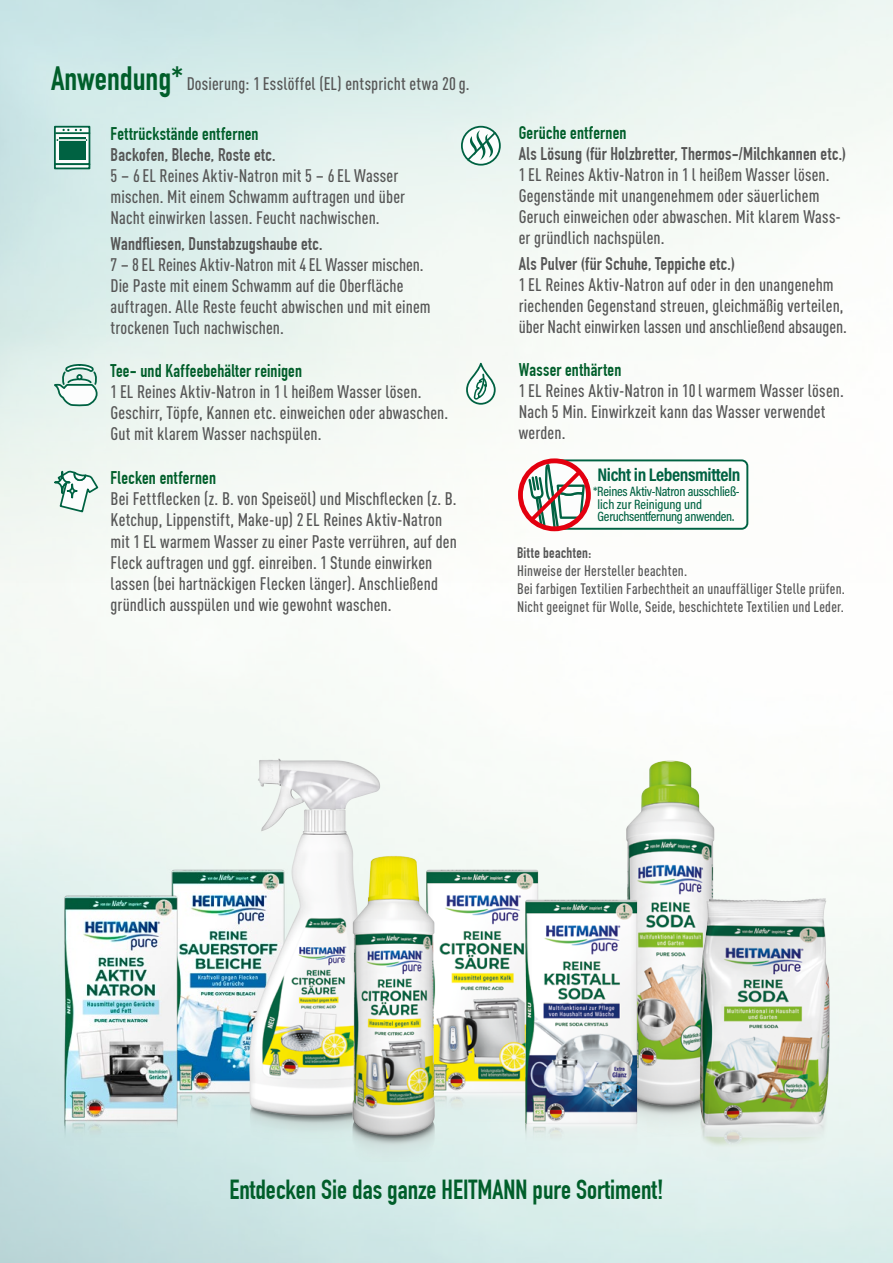
<style>
.page{position:relative;width:893px;height:1263px;background:#fff}
.page>*{position:absolute;margin:0;border:0;box-sizing:border-box;transform-origin:0 0}
.t1{font:700 33px "DIN Condensed";color:#005e2a}
.t2{font:700 27px "DIN Condensed";color:#005e2a}
.t3{font:700 18.45px "Acumin Pro Cond";letter-spacing:-.02em;color:#006242}
.t4{font:500 condensed 18px/21px "DIN Pro";letter-spacing:.005em;color:#565656}
.t5{font:700 18px "DIN Condensed";letter-spacing:.01em;color:#565656}
.t6{font:700 18px "DIN Condensed";letter-spacing:.01em;color:#005e2a}
.t7{font:500 condensed 15px/18px "DIN Pro";letter-spacing:.015em;color:#565656}
.t8{font:700 15px "DIN Condensed";letter-spacing:.02em;color:#565656}
.t9{font:500 13.65px/12.6px "Acumin Pro Cond";letter-spacing:-.02em;color:#006242}
.s1{font-weight:400}
</style>
<div class="page">
<img style="left:0;top:0;width:893px;height:583px">
<svg style="left:54px;top:363px;width:44px;height:44px"></svg>
<div style="left:76px;top:374px;width:7px;height:6px;border:2px solid #006242;border-radius:50%"></div>
<svg style="left:462px;top:127px;width:38px;height:38px"></svg>
<div style="left:461px;top:126px;width:40px;height:40px;border:2px solid #006242;border-radius:50%"></div>
<svg style="left:466px;top:130px;width:31px;height:32px"></svg>
<svg style="left:467px;top:364px;width:28px;height:40px"></svg>
<div style="left:466px;top:363px;width:30px;height:42px;border:2px solid #006242;border-radius:14px"></div>
<svg style="left:473px;top:372px;width:14px;height:49px"></svg>
<svg style="left:54px;top:126px;width:36px;height:37px"></svg>
<div style="left:54px;top:163px;width:36px;height:6px;border:2px solid #006242"></div>
<hr style="left:56px;top:132px;width:33px;height:2px;background:#006242">
<svg style="left:75px;top:129px;width:7px;height:2px"></svg>
<svg style="left:62px;top:129px;width:7px;height:2px"></svg>
<div style="left:59px;top:138px;width:26px;height:22px;background:#006242"></div>
<hr style="left:57px;top:139px;width:29px;height:2px;background:#006242">
<hr style="left:59px;top:139px;width:26px;height:2px;background:#e4efea">
<svg style="left:56px;top:469px;width:44px;height:45px"></svg>
<svg style="left:55px;top:472px;width:15px;height:21px"></svg>
<div style="left:54px;top:471px;width:17px;height:23px;border:2px solid #006242;border-radius:50%"></div>
<svg style="left:68px;top:484px;width:9px;height:14px"></svg>
<div style="left:67px;top:483px;width:11px;height:15px;border:2px solid #006242;border-radius:50%"></div>
<div style="left:550px;top:459px;width:198px;height:71px;border:2px solid #006242;border-radius:6px"></div>
<svg style="left:518px;top:458px;width:75px;height:73px"></svg>
<img style="left:163px;top:858px;width:61px;height:264px">
<div style="left:402px;top:848px;width:162px;height:283px;background:#565656;opacity:.2"></div>
<div style="left:224px;top:737px;width:177px;height:418px;background:#565656;opacity:.4"></div>
<div style="left:602px;top:736px;width:137px;height:404px;background:#565656;opacity:.2"></div>
<div style="left:500px;top:879px;width:162px;height:283px;background:#565656;opacity:.2"></div>
<div style="left:327px;top:837px;width:132px;height:325px;background:#565656;opacity:.2"></div>
<div style="left:675px;top:879px;width:180px;height:283px;background:#565656;opacity:.2"></div>
<img style="left:55px;top:890px;width:132px;height:259px">
<h1 class="t1" style="left:51px;top:59px;width:134px">Anwendung*</h1>
<p class="t4" style="left:187px;top:72px;width:284px">Dosierung: 1Esslöffel (EL) entspricht etwa 20g.</p>
<p class="t6" style="left:111px;top:123px;width:150px">Fettrückstände entfernen</p>
<p class="t5" style="left:111px;top:144px;width:167px">Backofen, Bleche, Roste etc.</p>
<p class="t4" style="left:111px;top:164px;width:296px">5 – 6EL Reines Aktiv-Natron mit 5 – 6EL Wasser mischen. Mit einem Schwamm auftragen und über<br>Nacht einwirken lassen. Feucht nachwischen.</p>
<p class="t5" style="left:111px;top:233px;width:214px">Wandfliesen, Dunstabzugshaube etc.</p>
<p class="t4" style="left:111px;top:253px;width:322px">7 – 8EL Reines Aktiv-Natron mit 4EL Wasser mischen.<br>Die Paste mit einem Schwamm auf die Oberfläche auftragen. Alle Reste feucht abwischen und mit einem trockenen Tuch nachwischen.</p>
<p class="t6" style="left:111px;top:360px;width:193px">Tee- und Kaffeebehälter reinigen</p>
<p class="t4" style="left:111px;top:380px;width:339px">1EL Reines Aktiv-Natron in 1l heißem Wasser lösen.<br>Geschirr, Töpfe, Kannen etc. einweichen oder abwaschen.<br>Gut mit klarem Wasser nachspülen.</p>
<p class="t6" style="left:111px;top:467px;width:107px">Flecken entfernen</p>
<p class="t4" style="left:111px;top:486px;width:348px">Bei Fettflecken (z. B. von Speiseöl) und Mischflecken (z. B.<br>Ketchup, Lippenstift, Make-up) 2EL Reines Aktiv-Natron mit 1EL warmem Wasser zu einer Paste verrühren, auf den Fleck auftragen und ggf. einreiben. 1 Stunde einwirken lassen (bei hartnäckigen Flecken länger). Anschließend gründlich ausspülen und wie gewohnt waschen.</p>
<p class="t6" style="left:519px;top:122px;width:109px">Gerüche entfernen</p>
<p class="t5" style="left:519px;top:143px;width:329px">Als Lösung (für Holzbretter, Thermos-/Milchkannen etc.)</p>
<p class="t4" style="left:519px;top:163px;width:324px">1EL Reines Aktiv-Natron in 1l heißem Wasser lösen.<br>Gegenstände mit unangenehmem oder säuerlichem Geruch einweichen oder abwaschen. Mit klarem Wass&shy;er gründlich nachspülen.</p>
<p class="t5" style="left:519px;top:253px;width:218px">Als Pulver (für Schuhe, Teppiche etc.)</p>
<p class="t4" style="left:519px;top:273px;width:330px">1EL Reines Aktiv-Natron auf oder in den unangenehm riechenden Gegenstand streuen, gleichmäßig verteilen, über Nacht einwirken lassen und anschließend absaugen.</p>
<p class="t6" style="left:519px;top:359px;width:104px">Wasser enthärten</p>
<p class="t4" style="left:519px;top:379px;width:327px">1EL Reines Aktiv-Natron in 10l warmem Wasser lösen.<br>Nach 5 Min. Einwirkzeit kann das Wasser verwendet werden.</p>
<p class="t3" style="left:598px;top:462px;width:145px">Nicht in Lebensmitteln</p>
<p class="t9" style="left:598px;top:485px;width:144px;text-indent:-4px"><span class="s1">*</span>Reines Aktiv-Natron ausschließ&shy;lich zur Reinigung und<br>Geruchsentfernung anwenden.</p>
<p class="t8" style="left:517px;top:544px;width:76px">Bitte beachten:</p>
<p class="t7" style="left:517px;top:561px;width:329px">Hinweise der Hersteller beachten.<br>Bei farbigen Textilien Farbechtheit an unauffälliger Stelle prüfen.<br>Nicht geeignet für Wolle, Seide, beschichtete Textilien und Leder.</p>
<h2 class="t2" style="left:229px;top:1174px;width:436px">Entdecken Sie das ganze HEITMANN pure Sortiment!</h2>
</div>
